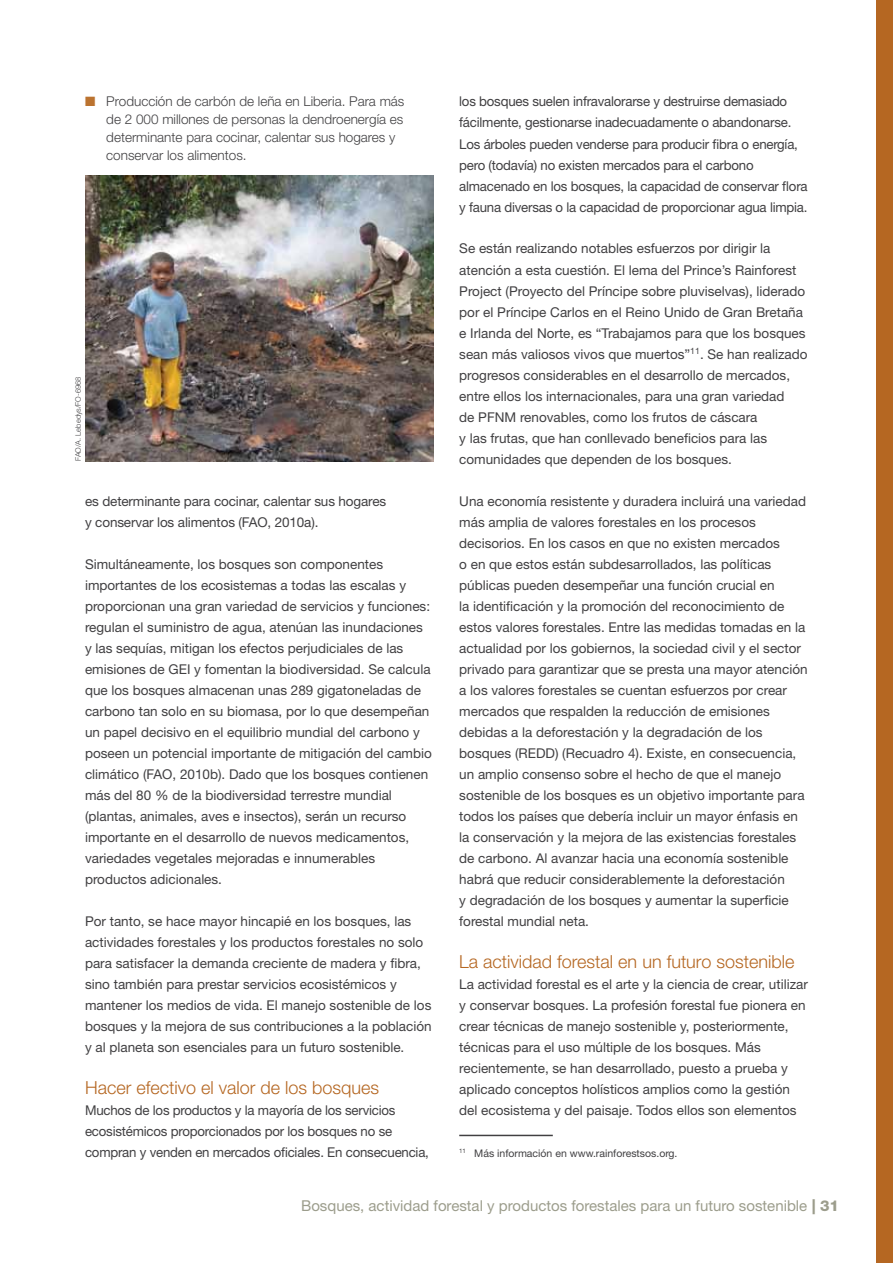
<style>
.page{position:relative;width:893px;height:1263px;background:#fff}
.page>*{position:absolute;margin:0;border:0;box-sizing:border-box;transform-origin:0 0}
.t1{font:300 18px "Helvetica Neue LT Std";color:#b56722}
.t2{font:15px "Helvetica Neue LT Std";color:#9c9d8c}
.t3{font:13.5px/21px "Helvetica Neue LT Std";color:#414042}
.t4{font:300 13.5px/18px "Helvetica Neue LT Std";color:#414042}
.t5{font:10.5px "Helvetica Neue LT Std";color:#414042}
.t6{font:300 7.5px "Helvetica Neue LT Std";color:#414042}
.s1{color:#bb7330}
.s2{font-weight:800}
</style>
<div class="page">
<hr style="left:459px;top:1135px;width:94px;height:1px;background:#414042">
<img style="left:85px;top:176px;width:349px;height:286px">
<div style="left:876px;top:0;width:17px;height:1263px;background:#b56722"></div>
<p class="t4" style="left:106px;top:92px;width:300px;text-indent:-21px"><span class="s1">■</span> Producción de carbón de leña en Liberia. Para más de 2 000 millones de personas la dendroenergía es determinante para cocinar, calentar sus hogares y conservar los alimentos.</p>
<p class="t6" style="left:73px;top:461px;width:86px;rotate:-90deg">FAO/A. Lebedys/FO-6968</p>
<p class="t3" style="left:85px;top:490px;width:303px">es determinante para cocinar, calentar sus hogares y conservar los alimentos (FAO, 2010a).</p>
<p class="t3" style="left:85px;top:553px;width:348px">Simultáneamente, los bosques son componentes importantes de los ecosistemas a todas las escalas y proporcionan una gran variedad de servicios y funciones: regulan el suministro de agua, atenúan las inundaciones y las sequías, mitigan los efectos perjudiciales de las emisiones de GEI y fomentan la biodiversidad. Se calcula que los bosques almacenan unas 289 gigatoneladas de carbono tan solo en su biomasa, por lo que desempeñan un papel decisivo en el equilibrio mundial del carbono y poseen un potencial importante de mitigación del cambio climático (FAO, 2010b). Dado que los bosques contienen más del 80 % de la biodiversidad terrestre mundial (plantas, animales, aves e insectos), serán un recurso importante en el desarrollo de nuevos medicamentos, variedades vegetales mejoradas e innumerables productos adicionales.</p>
<p class="t3" style="left:85px;top:910px;width:348px">Por tanto, se hace mayor hincapié en los bosques, las actividades forestales y los productos forestales no solo para satisfacer la demanda creciente de madera y fibra, sino también para prestar servicios ecosistémicos y mantener los medios de vida. El manejo sostenible de los bosques y la mejora de sus contribuciones a la población y al planeta son esenciales para un futuro sostenible.</p>
<h1 class="t1" style="left:85px;top:1076px;width:296px">Hacer efectivo el valor de los bosques</h1>
<p class="t3" style="left:85px;top:1099px;width:345px">Muchos de los productos y la mayoría de los servicios ecosistémicos proporcionados por los bosques no se compran y venden en mercados oficiales. En consecuencia,</p>
<p class="t3" style="left:459px;top:91px;width:350px">los bosques suelen infravalorarse y destruirse demasiado fácilmente, gestionarse inadecuadamente o abandonarse.<br>Los árboles pueden venderse para producir fibra o energía, pero (todavía) no existen mercados para el carbono almacenado en los bosques, la capacidad de conservar flora y fauna diversas o la capacidad de proporcionar agua limpia.</p>
<p class="t3" style="left:459px;top:238px;width:350px">Se están realizando notables esfuerzos por dirigir la atención a esta cuestión. El lema del Prince’s Rainforest Project (Proyecto del Príncipe sobre pluviselvas), liderado por el Príncipe Carlos en el Reino Unido de Gran Bretaña e Irlanda del Norte, es “Trabajamos para que los bosques sean más valiosos vivos que muertos”<sup>11</sup>. Se han realizado progresos considerables en el desarrollo de mercados, entre ellos los internacionales, para una gran variedad<br>de PFNM renovables, como los frutos de cáscara<br>y las frutas, que han conllevado beneficios para las comunidades que dependen de los bosques.</p>
<p class="t3" style="left:459px;top:490px;width:350px">Una economía resistente y duradera incluirá una variedad más amplia de valores forestales en los procesos decisorios. En los casos en que no existen mercados<br>o en que estos están subdesarrollados, las políticas públicas pueden desempeñar una función crucial en<br>la identificación y la promoción del reconocimiento de estos valores forestales. Entre las medidas tomadas en la actualidad por los gobiernos, la sociedad civil y el sector privado para garantizar que se presta una mayor atención a los valores forestales se cuentan esfuerzos por crear mercados que respalden la reducción de emisiones debidas a la deforestación y la degradación de los bosques (REDD) (Recuadro 4). Existe, en consecuencia, un amplio consenso sobre el hecho de que el manejo sostenible de los bosques es un objetivo importante para todos los países que debería incluir un mayor énfasis en la conservación y la mejora de las existencias forestales de carbono. Al avanzar hacia una economía sostenible habrá que reducir considerablemente la deforestación<br>y degradación de los bosques y aumentar la superficie forestal mundial neta.</p>
<h1 class="t1" style="left:459px;top:950px;width:337px">La actividad forestal en un futuro sostenible</h1>
<p class="t3" style="left:459px;top:973px;width:350px">La actividad forestal es el arte y la ciencia de crear, utilizar y conservar bosques. La profesión forestal fue pionera en crear técnicas de manejo sostenible y, posteriormente, técnicas para el uso múltiple de los bosques. Más recientemente, se han desarrollado, puesto a prueba y aplicado conceptos holísticos amplios como la gestión del ecosistema y del paisaje. Todos ellos son elementos</p>
<p class="t5" style="left:459px;top:1146px;width:220px"><sup>11</sup> Más información en www.rainforestsos.org.</p>
<p class="t2" style="left:301px;top:1197px;width:539px">Bosques, actividad forestal y productos forestales para un futuro sostenible <span class="s2">| 31</span></p>
</div>
